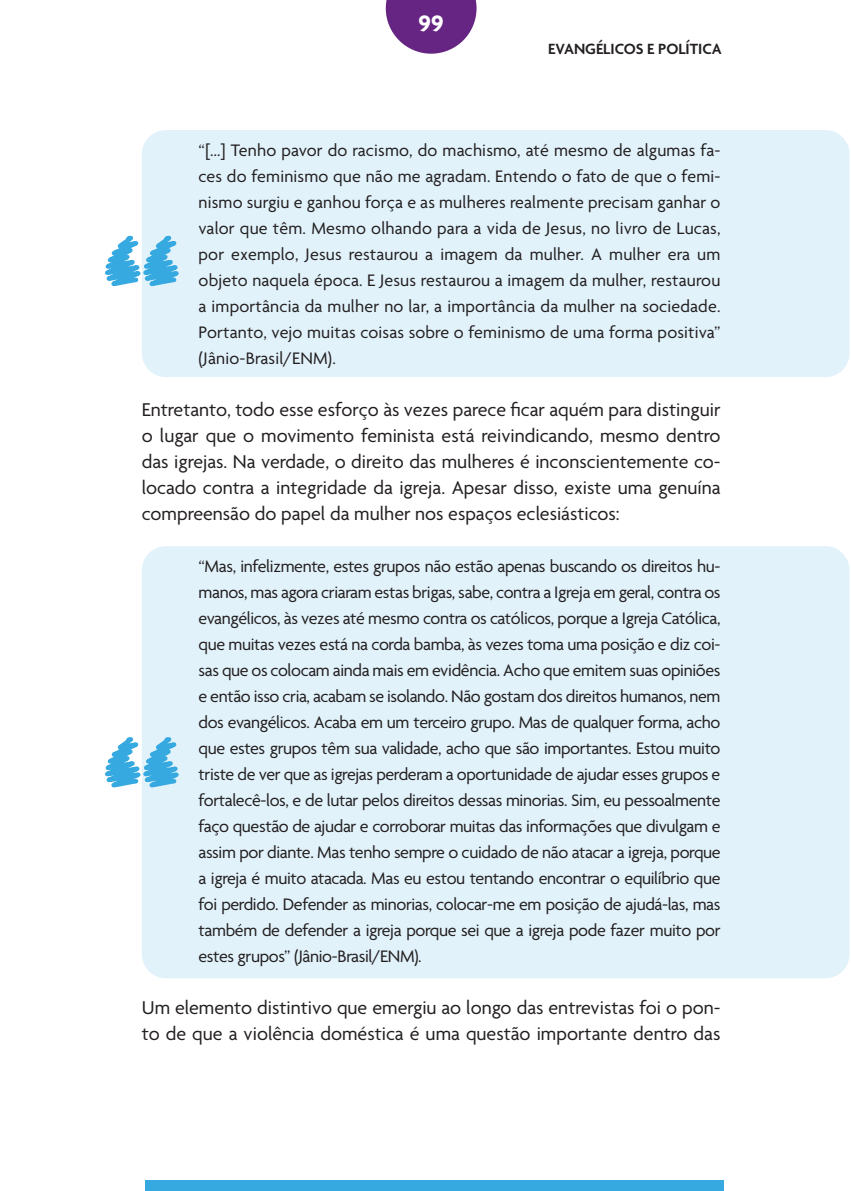
<style>
.page{position:relative;width:851px;height:1191px;background:#fff}
.page>*{position:absolute;margin:0;border:0;box-sizing:border-box;transform-origin:0 0}
.t1{font:700 24px "Agenda";color:#fff}
.t2{font:20px/26px "Agenda";color:#231f20;text-align:justify}
.t3{font:18px/26px "Agenda";letter-spacing:-.02em;color:#231f20;text-align:justify}
.t4{font:600 16px "Agenda";color:#231f20}
</style>
<div class="page">
<svg style="left:386px;top:0;width:90px;height:54px"></svg>
<div style="left:145px;top:1180px;width:578px;height:11px;background:#36a9e1"></div>
<div style="left:142px;top:546px;width:707px;height:432px;background:#e1f2fa;border-radius:24px"></div>
<div style="left:142px;top:130px;width:707px;height:247px;background:#e1f2fa;border-radius:24px"></div>
<svg style="left:105px;top:235px;width:74px;height:51px"></svg>
<svg style="left:105px;top:737px;width:74px;height:51px"></svg>
<h1 class="t1" style="left:418px;top:9px;width:27px">99</h1>
<p class="t4" style="left:548px;top:39px;width:175px">EVANGÉLICOS E POLÍTICA</p>
<p class="t3" style="left:198px;top:137px;width:523px">“[…] Tenho pavor do racismo, do machismo, até mesmo de algumas fa&shy;ces do feminismo que não me agradam. Entendo o fato de que o femi&shy;nismo surgiu e ganhou força e as mulheres realmente precisam ganhar o valor que têm. Mesmo olhando para a vida de Jesus, no livro de Lucas, por exemplo, Jesus restaurou a imagem da mulher. A mulher era um objeto naquela época. E Jesus restaurou a imagem da mulher, restaurou a importância da mulher no lar, a importância da mulher na sociedade.<br>Portanto, vejo muitas coisas sobre o feminismo de uma forma positiva” (Jânio-Brasil/ENM).</p>
<p class="t2" style="left:142px;top:396px;width:580px">Entretanto, todo esse esforço às vezes parece ficar aquém para distinguir o lugar que o movimento feminista está reivindicando, mesmo dentro das igrejas. Na verdade, o direito das mulheres é inconscientemente co&shy;locado contra a integridade da igreja. Apesar disso, existe uma genuína compreensão do papel da mulher nos espaços eclesiásticos:</p>
<p class="t3" style="left:198px;top:553px;width:523px">“Mas, infelizmente, estes grupos não estão apenas buscando os direitos hu&shy;manos, mas agora criaram estas brigas, sabe, contra a Igreja em geral, contra os evangélicos, às vezes até mesmo contra os católicos, porque a Igreja Católica, que muitas vezes está na corda bamba, às vezes toma uma posição e diz coi&shy;sas que os colocam ainda mais em evidência. Acho que emitem suas opiniões e então isso cria, acabam se isolando. Não gostam dos direitos humanos, nem dos evangélicos. Acaba em um terceiro grupo. Mas de qualquer forma, acho que estes grupos têm sua validade, acho que são importantes. Estou muito triste de ver que as igrejas perderam a oportunidade de ajudar esses grupos e fortalecê-los, e de lutar pelos direitos dessas minorias. Sim, eu pessoalmente faço questão de ajudar e corroborar muitas das informações que divulgam e assim por diante. Mas tenho sempre o cuidado de não atacar a igreja, porque a igreja é muito atacada. Mas eu estou tentando encontrar o equilíbrio que foi perdido. Defender as minorias, colocar-me em posição de ajudá-las, mas também de defender a igreja porque sei que a igreja pode fazer muito por estes grupos” (Jânio-Brasil/ENM).</p>
<p class="t2" style="left:142px;top:994px;width:580px">Um elemento distintivo que emergiu ao longo das entrevistas foi o pon&shy;to de que a violência doméstica é uma questão importante dentro das</p>
</div>
